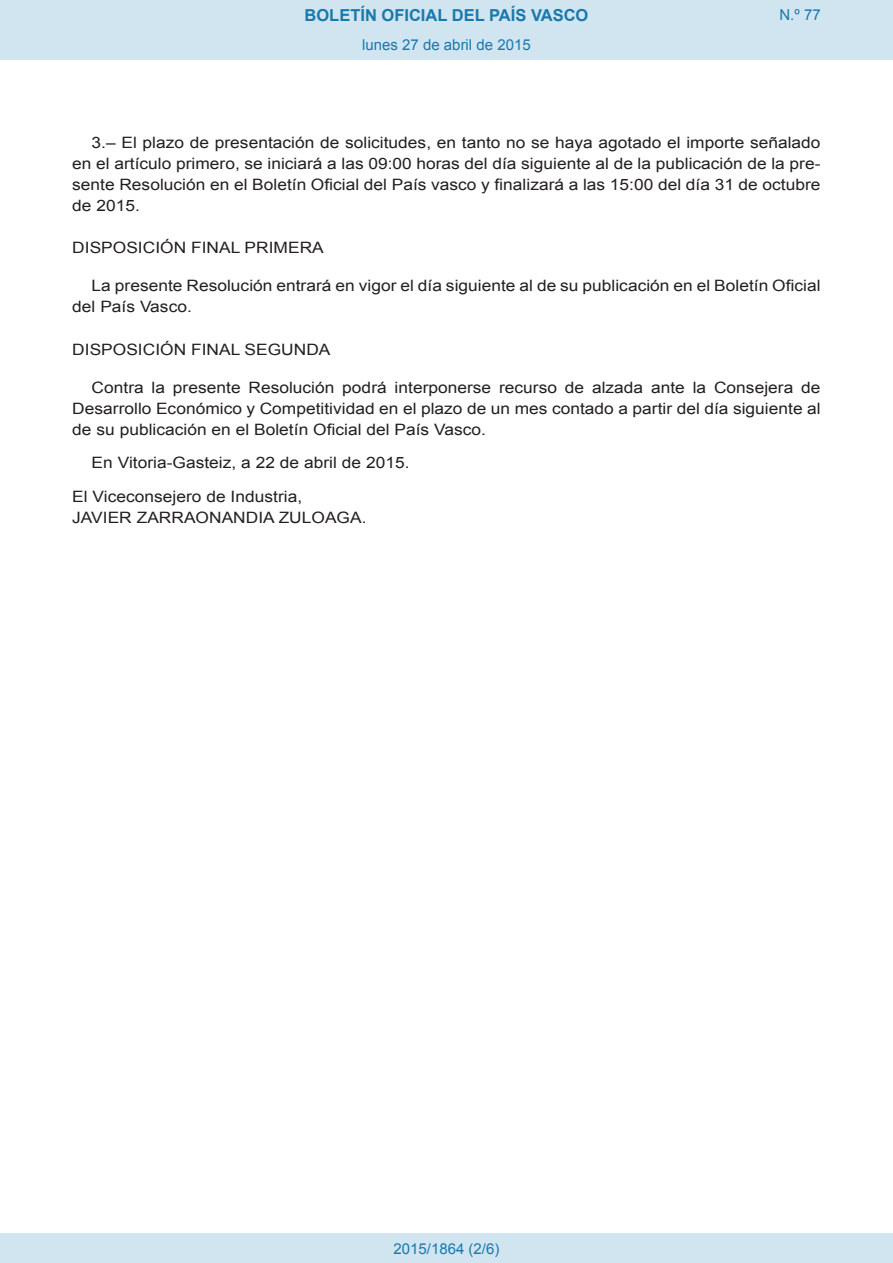
<style>
.page{position:relative;width:893px;height:1263px;background:#fff}
.page>*{position:absolute;margin:0;border:0;box-sizing:border-box;transform-origin:0 0}
.t1{font:700 16.5px "Arial";color:#1879ad}
.BOPVDetalle{font:15.6px/21px "Arial";color:#231f20;text-align:justify;scale:1.11 1}
.BOPVDisposicion{font:15.6px "Arial";color:#231f20;scale:1.11 1}
.BOPVFirmaLugFec{font:15.6px "Arial";color:#231f20;scale:1.11 1}
.BOPVFirmaPuesto{font:15.6px "Arial";color:#231f20;scale:1.11 1}
.BOPVFirmaNombre{font:15.6px "Arial";color:#231f20;scale:1.11 1}
.Paginacion_Centro{font:15px "Arial";color:#1879ad}
</style>
<div class="page">
<div style="left:0;top:0;width:893px;height:60px;background:#d0e5f0"></div>
<div style="left:0;top:1233px;width:893px;height:30px;background:#d0e5f0"></div>
<p class="t1" style="left:305px;top:4px;width:285px">BOLETÍN OFICIAL DEL PAÍS VASCO</p>
<p class="Paginacion_Centro" style="left:362px;top:35px;width:170px">lunes 27 de abril de 2015</p>
<p class="Paginacion_Centro" style="left:779px;top:5px;width:43px">N.º 77</p>
<p class="BOPVDetalle" style="left:72px;top:132px;width:676px;text-indent:19px">3.– El plazo de presentación de solicitudes, en tanto no se haya agotado el importe señalado en el artículo primero, se iniciará a las 09:00 horas del día siguiente al de la publicación de la pre&shy;sente Resolución en el Boletín Oficial del País vasco y finalizará a las 15:00 del día 31 de octubre de 2015.</p>
<p class="BOPVDisposicion" style="left:72px;top:238px;width:228px">DISPOSICIÓN FINAL PRIMERA</p>
<p class="BOPVDetalle" style="left:72px;top:276px;width:676px;text-indent:19px">La presente Resolución entrará en vigor el día siguiente al de su publicación en el Boletín Oficial del País Vasco.</p>
<p class="BOPVDisposicion" style="left:72px;top:339px;width:234px">DISPOSICIÓN FINAL SEGUNDA</p>
<p class="BOPVDetalle" style="left:72px;top:377px;width:676px;text-indent:19px">Contra la presente Resolución podrá interponerse recurso de alzada ante la Consejera de Desarrollo Económico y Competitividad en el plazo de un mes contado a partir del día siguiente al de su publicación en el Boletín Oficial del País Vasco.</p>
<p class="BOPVFirmaLugFec" style="left:92px;top:453px;width:288px">En Vitoria-Gasteiz, a 22 de abril de 2015.</p>
<p class="BOPVFirmaPuesto" style="left:72px;top:486px;width:209px">El Viceconsejero de Industria,</p>
<p class="BOPVFirmaNombre" style="left:72px;top:507px;width:267px">JAVIER ZARRAONANDIA ZULOAGA.</p>
<p class="Paginacion_Centro" style="left:393px;top:1238px;width:107px">2015/1864 (2/6)</p>
</div>
